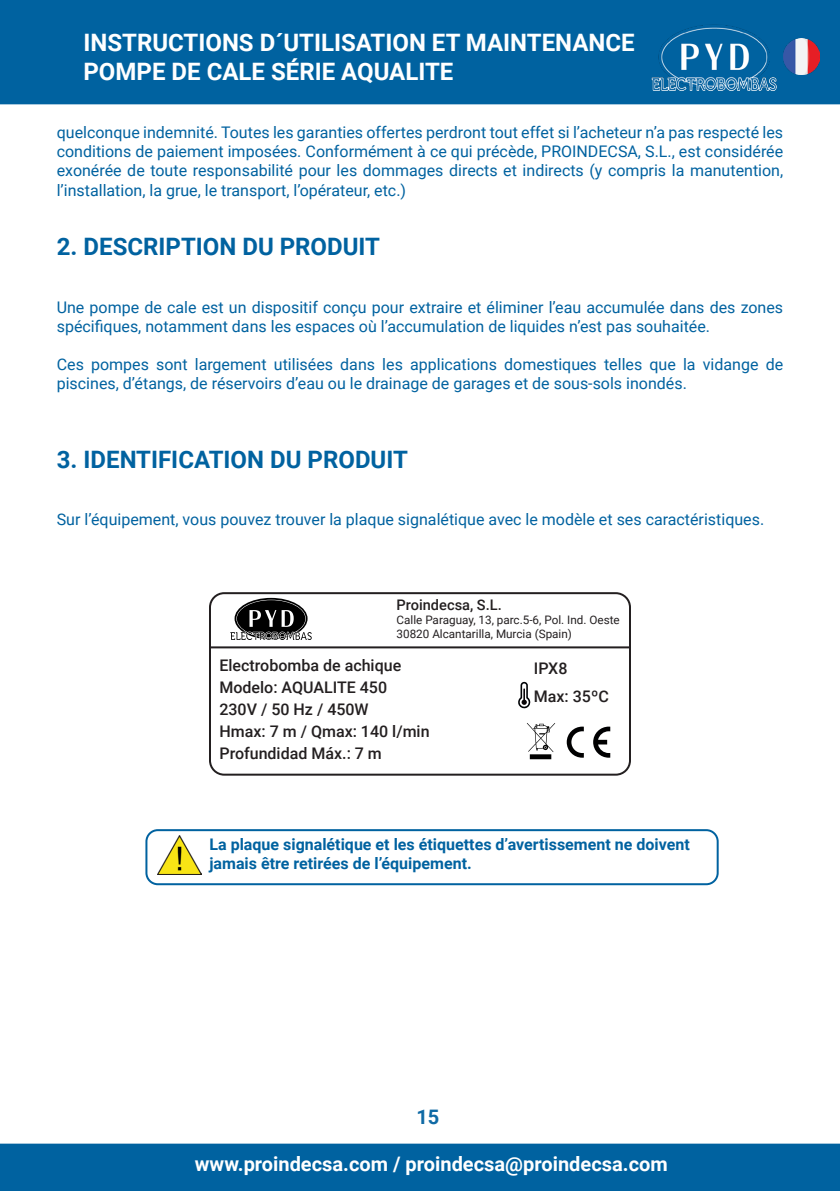
<style>
.page{position:relative;width:840px;height:1191px;background:#fff}
.page>*{position:absolute;margin:0;border:0;box-sizing:border-box;transform-origin:0 0}
.t1{font:700 24px/28.8px "Roboto";color:#fff}
.t2{font:700 24px "Roboto";color:#0062a0}
.t3{font:700 20px "Roboto";color:#fff}
.t4{font:700 20px "Roboto";color:#0f6aa5}
.t5{font:16px/19.2px "Roboto";color:#0062a0}
.t6{font:500 16px/22px "Roboto";color:#231f20}
.t7{font:700 16px/19.2px "Roboto";color:#0062a0}
.t8{font:500 14.6px "Roboto";color:#231f20}
.t9{font:11.6px/14px "Roboto";color:#231f20}
</style>
<div class="page">
<div style="left:0;top:0;width:839px;height:104px;background:#0062a0"></div>
<div style="left:0;top:1143px;width:839px;height:48px;background:#0062a0"></div>
<img style="left:643px;top:24px;width:139px;height:67px">
<img style="left:782px;top:39px;width:37px;height:36px">
<div style="left:145px;top:829px;width:573px;height:56px;border:2px solid #0062a0;border-radius:11px"></div>
<img style="left:157px;top:835px;width:45px;height:39px">
<div style="left:209px;top:592px;width:421px;height:183px;border:2px solid #231f20;border-radius:14px"></div>
<svg style="left:230px;top:598px;width:81px;height:42px"></svg>
<hr style="left:210px;top:646px;width:419px;height:2px;background:#231f20">
<svg style="left:566px;top:726px;width:17px;height:31px"></svg>
<svg style="left:593px;top:726px;width:17px;height:31px"></svg>
<svg style="left:526px;top:723px;width:29px;height:36px"></svg>
<svg style="left:518px;top:682px;width:12px;height:27px"></svg>
<h1 class="t1" style="left:83px;top:27px;width:552px">INSTRUCTIONS D´UTILISATION ET MAINTENANCE<br>POMPE DE CALE SÉRIE AQUALITE</h1>
<p class="t5" style="left:57px;top:122px;width:727px;text-align:justify">quelconque indemnité. Toutes les garanties offertes perdront tout effet si l’acheteur n’a pas respecté les conditions de paiement imposées. Conformément à ce qui précède, PROINDECSA, S.L., est considérée exonérée de toute responsabilité pour les dommages directs et indirects (y compris la manutention, l’installation, la grue, le transport, l’opérateur, etc.)</p>
<p class="t2" style="left:57px;top:229px;width:325px">2. DESCRIPTION DU PRODUIT</p>
<p class="t5" style="left:57px;top:297px;width:727px">Une pompe de cale est un dispositif conçu pour extraire et éliminer l’eau accumulée dans des zones spécifiques, notamment dans les espaces où l’accumulation de liquides n’est pas souhaitée.</p>
<p class="t5" style="left:57px;top:354px;width:727px">Ces pompes sont largement utilisées dans les applications domestiques telles que la vidange de piscines, d’étangs, de réservoirs d’eau ou le drainage de garages et de sous-sols inondés.</p>
<p class="t2" style="left:57px;top:442px;width:352px">3. IDENTIFICATION DU PRODUIT</p>
<p class="t5" style="left:57px;top:509px;width:708px">Sur l’équipement, vous pouvez trouver la plaque signalétique avec le modèle et ses caractéristiques.</p>
<p class="t8" style="left:396px;top:595px;width:107px">Proindecsa, S.L.</p>
<p class="t9" style="left:396px;top:612px;width:224px">Calle Paraguay, 13, parc.5-6, Pol. Ind. Oeste<br>30820 Alcantarilla, Murcia (Spain)</p>
<p class="t6" style="left:219px;top:654px;width:211px">Electrobomba de achique<br>Modelo: AQUALITE 450<br>230V / 50 Hz / 450W<br>Hmax: 7 m / Qmax: 140 l/min<br>Profundidad Máx.: 7 m</p>
<p class="t6" style="left:533px;top:656px;width:35px">IPX8</p>
<p class="t6" style="left:533px;top:684px;width:76px">Max: 35ºC</p>
<p class="t7" style="left:209px;top:834px;width:481px">La plaque signalétique et les étiquettes d’avertissement ne doivent jamais être retirées de l’équipement.</p>
<p class="t4" style="left:416px;top:1103px;width:24px">15</p>
<p class="t3" style="left:195px;top:1150px;width:474px">www.proindecsa.com / proindecsa@proindecsa.com</p>
</div>
